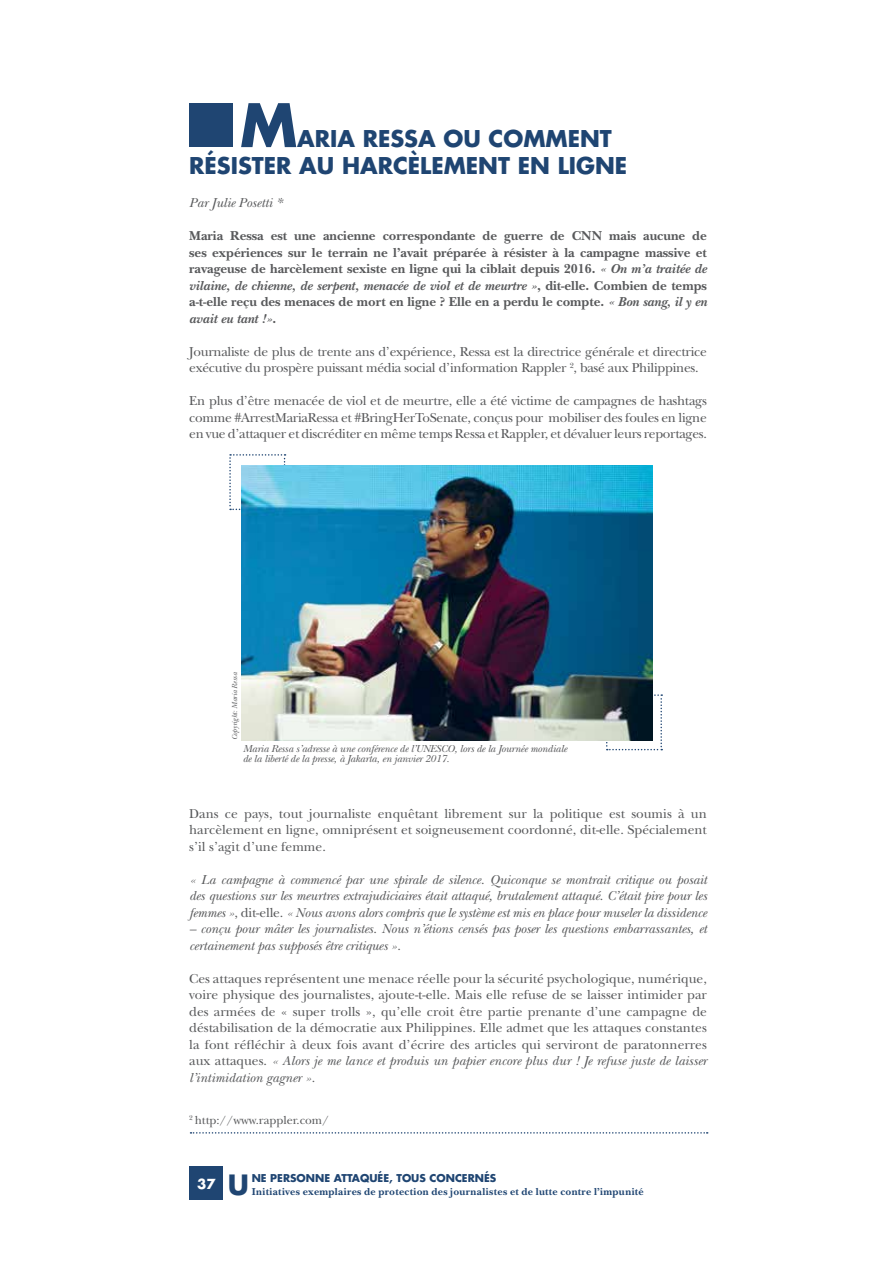
<style>
.page{position:relative;width:893px;height:1263px;background:#fff}
.page>*{position:absolute;margin:0;border:0;box-sizing:border-box;transform-origin:0 0}
.t1{font:700 58.35px "Futura";color:#1f4572}
.t2{font:700 22.5px/27px "Futura";color:#1f4572}
.t3{font:13.5px/16.5px "New Baskerville";letter-spacing:-.02em;color:#58595b;text-align:justify}
.t4{font:italic 13.5px/16.5px "New Baskerville";letter-spacing:-.01em;color:#58595b;text-align:justify}
.t5{font:700 13.5px/16.5px "New Baskerville";color:#58595b;text-align:justify}
.t6{font:700 13.5px "Futura";color:#fff}
.t7{font:12px "New Baskerville";color:#58595b}
.t8{font:italic 10.5px/10.5px "New Baskerville";letter-spacing:-.01em;color:#58595b}
.t9{font:700 10.5px "New Baskerville";letter-spacing:.03em;color:#1f4572}
.t10{font:700 10.5px "Futura";color:#1f4572}
.t11{font:italic 7.5px "New Baskerville";color:#58595b}
.s1{font-style:italic}
.s2{font-style:normal}
.s3{font-size:27.15px;color:#1f4572}
</style>
<div class="page">
<div style="left:189px;top:103px;width:44px;height:44px;background:#1f4572"></div>
<svg style="left:229px;top:454px;width:57px;height:56px"></svg>
<svg style="left:606px;top:694px;width:56px;height:56px"></svg>
<img style="left:242px;top:466px;width:410px;height:274px">
<svg style="left:191px;top:1132px;width:517px;height:1px"></svg>
<div style="left:190px;top:1167px;width:33px;height:33px;background:#1f4572"></div>
<h1 class="t1" style="left:240px;top:85px;width:59px">M</h1>
<h2 class="t2" style="left:189px;top:125px;width:440px;text-indent:108px">ARIA RESSA OU COMMENT<br>RÉSISTER AU HARCÈLEMENT EN LIGNE</h2>
<p class="t4" style="left:189px;top:195px;width:95px">Par Julie Posetti *</p>
<p class="t5" style="left:189px;top:228px;width:519px">Maria Ressa est une ancienne correspondante de guerre de CNN mais aucune de ses expériences sur le terrain ne l’avait préparée à résister à la campagne massive et ravageuse de harcèlement sexiste en ligne qui la ciblait depuis 2016. <span class="s1">« On m’a traitée de vilaine, de chienne, de serpent, menacée de viol et de meurtre »</span>, dit-elle. Combien de temps a-t-elle reçu des menaces de mort en ligne ? Elle en a perdu le compte. <span class="s1">« Bon sang, il y en avait eu tant !»</span>.</p>
<p class="t3" style="left:189px;top:343px;width:519px">Journaliste de plus de trente ans d’expérience, Ressa est la directrice générale et directrice exécutive du prospère puissant média social d’information Rappler <sup>2</sup>, basé aux Philippines.</p>
<p class="t3" style="left:189px;top:393px;width:519px">En plus d’être menacée de viol et de meurtre, elle a été victime de campagnes de hashtags comme #ArrestMariaRessa et #BringHerToSenate, conçus pour mobiliser des foules en ligne en vue d’attaquer et discréditer en même temps Ressa et Rappler, et dévaluer leurs reportages.</p>
<p class="t11" style="left:230px;top:740px;width:69px;rotate:-90deg">Copyright: Maria Ressa</p>
<p class="t8" style="left:243px;top:743px;width:326px">Maria Ressa s’adresse à une conférence de l’UNESCO, lors de la Journée mondiale de la liberté de la presse, à Jakarta, en janvier 2017.</p>
<p class="t3" style="left:189px;top:805px;width:519px">Dans ce pays, tout journaliste enquêtant librement sur la politique est soumis à un harcèlement en ligne, omniprésent et soigneusement coordonné, dit-elle. Spécialement s’il s’agit d’une femme.</p>
<p class="t4" style="left:189px;top:871px;width:519px">« La campagne à commencé par une spirale de silence. Quiconque se montrait critique ou posait des questions sur les meurtres extrajudiciaires était attaqué, brutalement attaqué. C’était pire pour les femmes »<span class="s2">, dit-elle.</span> « Nous avons alors compris que le système est mis en place pour museler la dissidence</p>
<p class="t4" style="left:189px;top:921px;width:519px">– conçu pour mâter les journalistes. Nous n’étions censés pas poser les questions embarrassantes, et certainement pas supposés être critiques ».</p>
<p class="t3" style="left:189px;top:970px;width:519px">Ces attaques représentent une menace réelle pour la sécurité psychologique, numérique, voire physique des journalistes, ajoute-t-elle. Mais elle refuse de se laisser intimider par des armées de « super trolls », qu’elle croit être partie prenante d’une campagne de déstabilisation de la démocratie aux Philippines. Elle admet que les attaques constantes la font réfléchir à deux fois avant d’écrire des articles qui serviront de paratonnerres aux attaques. <span class="s1">« Alors je me lance et produis un papier encore plus dur ! Je refuse juste de laisser l’intimidation gagner ».</span></p>
<p class="t7" style="left:189px;top:1113px;width:142px"><sup>2</sup> http://www.rappler.com/</p>
<p class="t6" style="left:197px;top:1174px;width:53px">37 <span class="s3">U</span></p>
<p class="t10" style="left:252px;top:1171px;width:246px">NE PERSONNE ATTAQUÉE, TOUS CONCERNÉS</p>
<p class="t9" style="left:252px;top:1185px;width:394px">Initiatives exemplaires de protection des journalistes et de lutte contre l’impunité</p>
</div>
